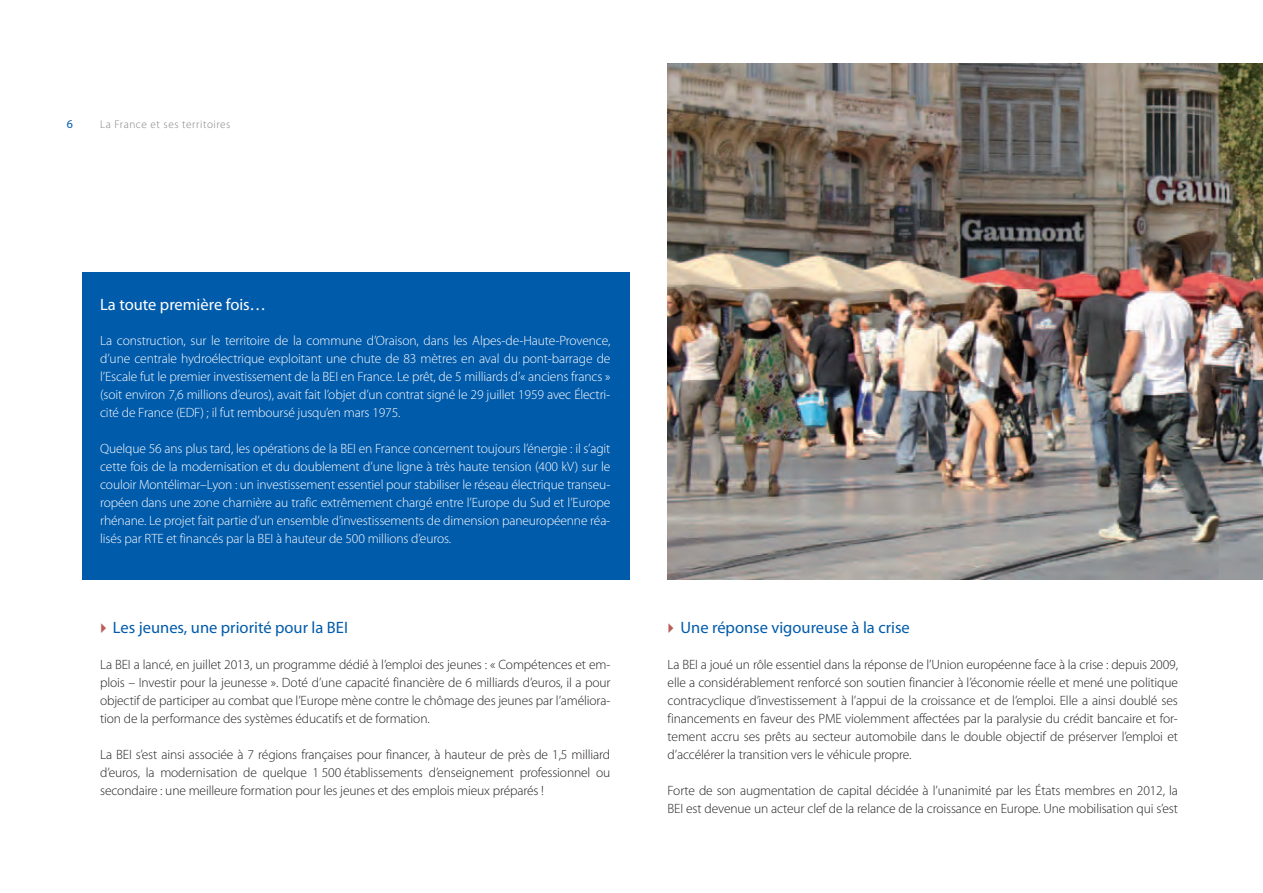
<style>
.page{position:relative;width:1263px;height:893px;background:#fff}
.page>*{position:absolute;margin:0;border:0;box-sizing:border-box;transform-origin:0 0}
.t1{font:16.5px "Myriad Pro";color:#015bab}
.t2{font:16.5px "Myriad Pro";color:#fff}
.t3{font:300 13.5px/18px "Myriad Pro";letter-spacing:-.01em;color:#231f20;text-align:justify}
.t4{font:300 13.5px/18px "Myriad Pro";letter-spacing:-.01em;color:#fff;text-align:justify}
.t5{font:12px "Myriad Pro";color:#015bab}
.t6{font:300 11.25px "Myriad Pro";letter-spacing:.05em;color:#808285}
</style>
<div class="page">
<img style="left:668px;top:64px;width:595px;height:515px">
<div style="left:82px;top:272px;width:547px;height:307px;background:#015bab"></div>
<p class="t5" style="left:67px;top:117px;width:8px">6</p>
<p class="t6" style="left:100px;top:117px;width:132px">La France et ses territoires</p>
<p class="t2" style="left:100px;top:296px;width:168px">La toute première fois…</p>
<p class="t4" style="left:100px;top:331px;width:512px">La construction, sur le territoire de la commune d’Oraison, dans les Alpes-de-Haute-Provence, d’une centrale hydroélectrique exploitant une chute de 83 mètres en aval du pont-barrage de l’Escale fut le premier investissement de la BEI en France. Le prêt, de 5 milliards d’« anciens francs » (soit environ 7,6 millions d’euros), avait fait l’objet d’un contrat signé le 29 juillet 1959 avec Électri&shy;cité de France (EDF) ; il fut remboursé jusqu’en mars 1975.</p>
<p class="t4" style="left:100px;top:439px;width:512px">Quelque 56 ans plus tard, les opérations de la BEI en France concernent toujours l’énergie : il s’agit cette fois de la modernisation et du doublement d’une ligne à très haute tension (400 kV) sur le couloir Montélimar–Lyon : un investissement essentiel pour stabiliser le réseau électrique transeu&shy;ropéen dans une zone charnière au trafic extrêmement chargé entre l’Europe du Sud et l’Europe rhénane. Le projet fait partie d’un ensemble d’investissements de dimension paneuropéenne réa&shy;lisés par RTE et financés par la BEI à hauteur de 500 millions d’euros.</p>
<p class="t1" style="left:113px;top:619px;width:236px">Les jeunes, une priorité pour la BEI</p>
<p class="t3" style="left:100px;top:655px;width:512px">La BEI a lancé, en juillet 2013, un programme dédié à l’emploi des jeunes : « Compétences et em&shy;plois – Investir pour la jeunesse ». Doté d’une capacité financière de 6 milliards d’euros, il a pour objectif de participer au combat que l’Europe mène contre le chômage des jeunes par l’améliora&shy;tion de la performance des systèmes éducatifs et de formation.</p>
<p class="t3" style="left:100px;top:745px;width:512px">La BEI s’est ainsi associée à 7 régions françaises pour financer, à hauteur de près de 1,5 milliard d’euros, la modernisation de quelque 1 500 établissements d’enseignement professionnel ou secondaire : une meilleure formation pour les jeunes et des emplois mieux préparés !</p>
<p class="t1" style="left:680px;top:619px;width:231px">Une réponse vigoureuse à la crise</p>
<p class="t3" style="left:668px;top:655px;width:512px">La BEI a joué un rôle essentiel dans la réponse de l’Union européenne face à la crise : depuis 2009, elle a considérablement renforcé son soutien financier à l’économie réelle et mené une politique contracyclique d’investissement à l’appui de la croissance et de l’emploi. Elle a ainsi doublé ses financements en faveur des PME violemment affectées par la paralysie du crédit bancaire et for&shy;tement accru ses prêts au secteur automobile dans le double objectif de préserver l’emploi et d’accélérer la transition vers le véhicule propre.</p>
<p class="t3" style="left:668px;top:781px;width:512px">Forte de son augmentation de capital décidée à l’unanimité par les États membres en 2012, la<br>BEI est devenue un acteur clef de la relance de la croissance en Europe. Une mobilisation qui s’est</p>
</div>
